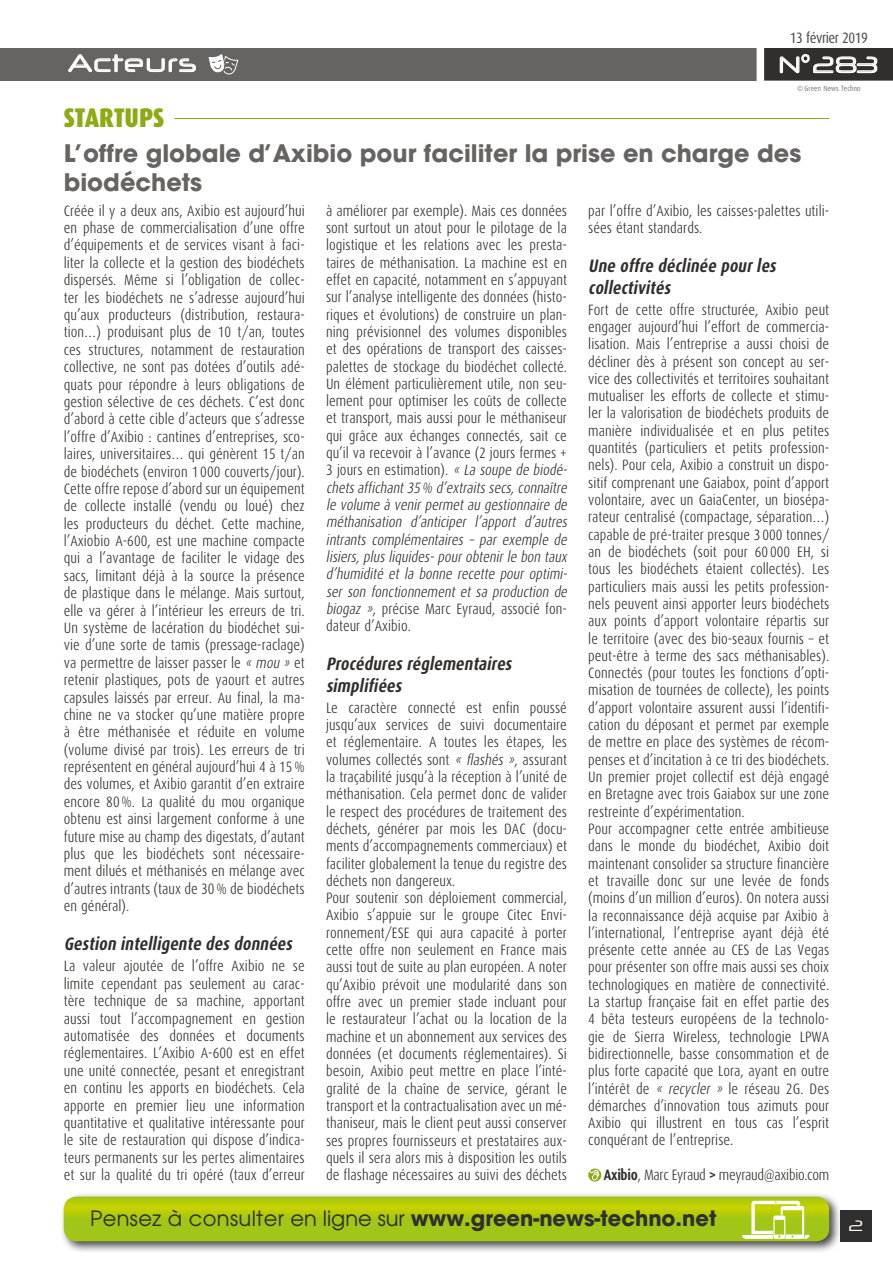
<style>
.page{position:relative;width:893px;height:1263px;background:#fff}
.page>*{position:absolute;margin:0;border:0;box-sizing:border-box;transform-origin:0 0}
.t1{font:900 27px "Dax Condensed";color:#8cab15}
.t2{font:700 24px/28.8px "ITC Avant Garde Std";color:#666463}
.t3{font:24px "Neuropol X Free";color:#fff}
.t4{font:22.5px "Neuropol X Free";color:#fff}
.t5{font:21px "Avant Garde";letter-spacing:.015em;color:#312f2d}
.t6{font:italic 700 18px/21.6px "Dax Condensed";color:#312f2d}
.t7{font:300 15px/17.2px "Dax Condensed";color:#312f2d}
.t8{font:300 15px "Dax Condensed";letter-spacing:-.02em;color:#312f2d}
.t9{font:15px "Dax Condensed";letter-spacing:-.03em;color:#52504e}
.t10{font:15px "Neuropol X Free";color:#fff}
.t11{font:300 7.5px "Dax Condensed";letter-spacing:.02em;color:#52504e}
.s1{font-style:italic}
.s2{font-weight:700}
</style>
<div class="page">
<div style="left:840px;top:1210px;width:32px;height:31px;background:#312f2d"></div>
<div style="left:0;top:48px;width:795px;height:33px;background:#666463"></div>
<svg style="left:756px;top:48px;width:137px;height:33px;background:#555452"></svg>
<svg style="left:68px;top:54px;width:128px;height:19px"></svg>
<svg style="left:209px;top:54px;width:29px;height:20px"></svg>
<svg style="left:588px;top:1168px;width:13px;height:13px"></svg>
<hr style="left:174px;top:118px;width:655px;height:1px;background:#8cab15">
<div style="left:60px;top:1192px;width:782px;height:62px;background:#000;opacity:.75"></div>
<svg style="left:64px;top:1196px;width:765px;height:45px;background:#adca18"></svg>
<h2 class="t3" style="left:68px;top:48px;width:130px">Acteurs</h2>
<h1 class="t1" style="left:64px;top:102px;width:102px">STARTUPS</h1>
<p class="t9" style="left:790px;top:29px;width:79px">13 février 2019</p>
<h3 class="t4" style="left:778px;top:50px;width:102px">N°283</h3>
<p class="t11" style="left:797px;top:84px;width:65px">© Green News Techno</p>
<h2 class="t2" style="left:64px;top:139px;width:739px">L’offre globale d’Axibio pour faciliter la prise en charge des biodéchets</h2>
<p class="t7" style="left:64px;top:202px;width:242px;text-align:justify">Créée il y a deux ans, Axibio est aujourd’hui en phase de commercialisation d’une offre d’équipements et de services visant à faci&shy;liter la collecte et la gestion des biodéchets dispersés. Même si l’obligation de collec&shy;ter les biodéchets ne s’adresse aujourd’hui qu’aux producteurs (distribution, restaura&shy;tion…) produisant plus de 10 t/an, toutes ces structures, notamment de restauration collective, ne sont pas dotées d’outils adé&shy;quats pour répondre à leurs obligations de gestion sélective de ces déchets. C’est donc d’abord à cette cible d’acteurs que s’adresse l’offre d’Axibio : cantines d’entreprises, sco&shy;laires, universitaires… qui génèrent 15 t/an de biodéchets (environ 1 000 couverts/jour).<br>Cette offre repose d’abord sur un équipement de collecte installé (vendu ou loué) chez les producteurs du déchet. Cette machine, l’Axiobio A-600, est une machine compacte qui a l’avantage de faciliter le vidage des sacs, limitant déjà à la source la présence de plastique dans le mélange. Mais surtout, elle va gérer à l’intérieur les erreurs de tri.<br>Un système de lacération du biodéchet sui&shy;vie d’une sorte de tamis (pressage-raclage) va permettre de laisser passer le <span class="s1">«mou»</span> et retenir plastiques, pots de yaourt et autres capsules laissés par erreur. Au final, la ma&shy;chine ne va stocker qu’une matière propre à être méthanisée et réduite en volume (volume divisé par trois). Les erreurs de tri représentent en général aujourd’hui 4 à 15% des volumes, et Axibio garantit d’en extraire encore 80%. La qualité du mou organique obtenu est ainsi largement conforme à une future mise au champ des digestats, d’autant plus que les biodéchets sont nécessaire&shy;ment dilués et méthanisés en mélange avec d’autres intrants (taux de 30% de biodéchets en général).</p>
<p class="t6" style="left:64px;top:933px;width:233px">Gestion intelligente des données</p>
<p class="t7" style="left:64px;top:958px;width:242px;text-align:justify">La valeur ajoutée de l’offre Axibio ne se limite cependant pas seulement au carac&shy;tère technique de sa machine, apportant aussi tout l’accompagnement en gestion automatisée des données et documents réglementaires. L’Axibio A-600 est en effet une unité connectée, pesant et enregistrant en continu les apports en biodéchets. Cela apporte en premier lieu une information quantitative et qualitative intéressante pour le site de restauration qui dispose d’indica&shy;teurs permanents sur les pertes alimentaires et sur la qualité du tri opéré (taux d’erreur</p>
<p class="t7" style="left:326px;top:202px;width:245px">à améliorer par exemple). Mais ces données sont surtout un atout pour le pilotage de la logistique et les relations avec les presta&shy;taires de méthanisation. La machine est en effet en capacité, notamment en s’appuyant sur l’analyse intelligente des données (histo&shy;riques et évolutions) de construire un plan&shy;ning prévisionnel des volumes disponibles et des opérations de transport des caisses&shy;palettes de stockage du biodéchet collecté.<br>Un élément particulièrement utile, non seu&shy;lement pour optimiser les coûts de collecte et transport, mais aussi pour le méthaniseur qui grâce aux échanges connectés, sait ce qu’il va recevoir à l’avance (2 jours fermes + 3 jours en estimation). <span class="s1">«La soupe de biodé&shy;chetsaffichant35% d’extraitssecs,connaître le volume à venir permet au gestionnaire de méthanisation d’anticiper l’apport d’autres intrants complémentaires – par exemple de lisiers,plusliquides-pourobtenirle bon taux d’humidité et la bonne recette pour optimi&shy;ser son fonctionnement et sa production de biogaz »</span>, précise Marc Eyraud, associé fon&shy;dateur d’Axibio.</p>
<p class="t6" style="left:326px;top:653px;width:191px">Procédures réglementaires simplifiées</p>
<p class="t7" style="left:326px;top:699px;width:242px">Le caractère connecté est enfin poussé jusqu’aux services de suivi documentaire et réglementaire. A toutes les étapes, les volumes collectés sont <span class="s1">« flashés »</span>, assurant la traçabilité jusqu’à la réception à l’unité de méthanisation. Cela permet donc de valider le respect des procédures de traitement des déchets, générer par mois les DAC (docu&shy;ments d’accompagnements commerciaux) et faciliter globalement la tenue du registre des déchets non dangereux.<br>Pour soutenir son déploiement commercial, Axibio s’appuie sur le groupe Citec Envi&shy;ronnement/ESE qui aura capacité à porter cette offre non seulement en France mais aussi tout de suite au plan européen. A noter qu’Axibio prévoit une modularité dans son offre avec un premier stade incluant pour le restaurateur l’achat ou la location de la machine et un abonnement aux services des données (et documents réglementaires). Si besoin, Axibio peut mettre en place l’inté&shy;gralité de la chaîne de service, gérant le transport et la contractualisation avec un mé&shy;thaniseur, mais le client peut aussi conserver ses propres fournisseurs et prestataires aux&shy;quels il sera alors mis à disposition les outils de flashage nécessaires au suivi des déchets</p>
<p class="t7" style="left:588px;top:202px;width:242px">par l’offre d’Axibio, les caisses-palettes utili&shy;sées étant standards.</p>
<p class="t6" style="left:588px;top:255px;width:193px">Une offre déclinée pourles collectivités</p>
<p class="t7" style="left:588px;top:301px;width:242px">Fort de cette offre structurée, Axibio peut engager aujourd’hui l’effort de commercia&shy;lisation. Mais l’entreprise a aussi choisi de décliner dès à présent son concept au ser&shy;vice des collectivités et territoires souhaitant mutualiser les efforts de collecte et stimu&shy;ler la valorisation de biodéchets produits de manière individualisée et en plus petites quantités (particuliers et petits profession&shy;nels). Pour cela, Axibio a construit un dispo&shy;sitif comprenant une Gaiabox, point d’apport volontaire, avec un GaiaCenter, un biosépa&shy;rateur centralisé (compactage, séparation…) capable de pré-traiter presque 3 000 tonnes/ an de biodéchets (soit pour 60 000 EH, si tous les biodéchets étaient collectés). Les particuliers mais aussi les petits profession&shy;nels peuvent ainsi apporter leurs biodéchets aux points d’apport volontaire répartis sur le territoire (avec des bio-seaux fournis – et peut-être à terme des sacs méthanisables).<br>Connectés (pour toutes les fonctions d’opti&shy;misation de tournées de collecte), les points d’apport volontaire assurent aussi l’identifi&shy;cation du déposant et permet par exemple de mettre en place des systèmes de récom&shy;penses et d’incitation à ce tri des biodéchets.<br>Un premier projet collectif est déjà engagé en Bretagne avec trois Gaiabox sur une zone restreinte d’expérimentation.<br>Pour accompagner cette entrée ambitieuse dans le monde du biodéchet, Axibio doit maintenant consolider sa structure financière et travaille donc sur une levée de fonds (moins d’un million d’euros). On notera aussi la reconnaissance déjà acquise par Axibio à l’international, l’entreprise ayant déjà été présente cette année au CES de Las Vegas pour présenter son offre mais aussi ses choix technologiques en matière de connectivité.<br>La startup française fait en effet partie des 4 bêta testeurs européens de la technolo&shy;gie de Sierra Wireless, technologie LPWA bidirectionnelle, basse consommation et de plus forte capacité que Lora, ayant en outre l’intérêt de <span class="s1">« recycler »</span> le réseau 2G. Des démarches d’innovation tous azimuts pour Axibio qui illustrent en tous cas l’esprit conquérant de l’entreprise.</p>
<p class="t8" style="left:604px;top:1167px;width:227px"><span class="s2">Axibio</span>, Marc Eyraud <span class="s2">&gt;</span> meyraud@axibio.com</p>
<h3 class="t5" style="left:90px;top:1206px;width:628px">Pensez à consulter en ligne sur <span class="s2">www.green-news-techno.net</span></h3>
<p class="t10" style="left:848px;top:1216px;width:17px">2</p>
</div>
